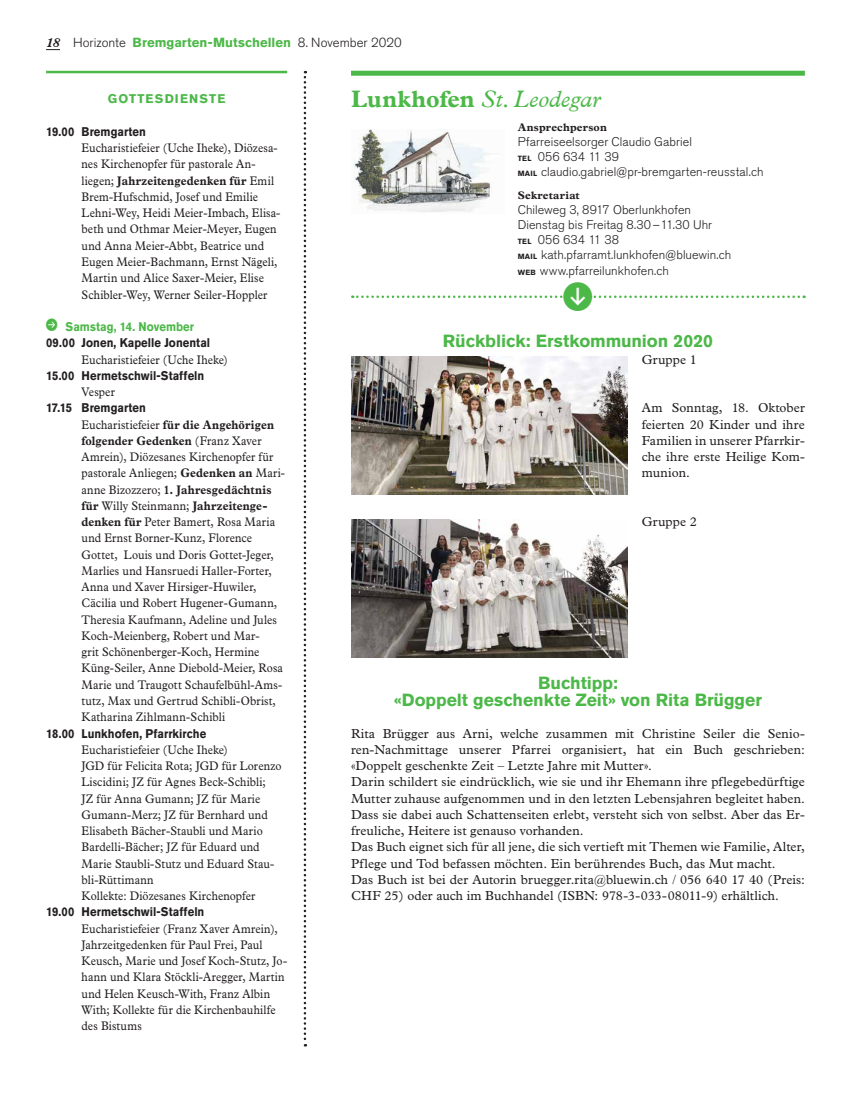
<style>
.page{position:relative;width:851px;height:1099px;background:#fff}
.page>*{position:absolute;margin:0;border:0;box-sizing:border-box;transform-origin:0 0}
.t1{font:italic 23.75px "Plantin MT Pro";letter-spacing:-.005em;color:#4cb848}
.t2{font:700 17.5px/17.5px "Akzidenz Grotesk Pro";letter-spacing:-.005em;color:#4cb848;text-align:center}
.t3{font:13.12px/16.2px "Plantin Std";letter-spacing:.01em;color:#231f20;text-align:justify}
.t4{font:300 13.12px "Akzidenz Grotesk Pro";color:#231f20}
.t5{font:12.5px/16.2px "Plantin Std";letter-spacing:.01em;color:#231f20;scale:.9 1}
.t6{font:300 12.5px/15px "Akzidenz Grotesk Pro";letter-spacing:.005em;color:#231f20}
.t7{font:700 12.5px "Akzidenz Grotesk Pro";letter-spacing:.005em;color:#231f20;scale:.9 1}
.t8{font:700 12.5px "Akzidenz Grotesk Pro";letter-spacing:.015em;color:#4cb848;scale:.9 1}
.t9{font:700 12.5px "Akzidenz Grotesk Pro";letter-spacing:.09em;color:#4cb848}
.t10{font:700 11px "Plantin MT Pro";letter-spacing:.015em;color:#231f20}
.s1{font-family:"Plantin MT Pro";font-weight:700;font-style:italic}
.s2{font-weight:700;color:#4cb848}
.s3{font-weight:700}
.s4{font-weight:700;font-style:normal}
.s5{font-weight:700;font-size:7.5px}
</style>
<div class="page">
<svg style="left:46px;top:49px;width:14px;height:1px"></svg>
<svg style="left:303px;top:71px;width:3px;height:975px"></svg>
<hr style="left:46px;top:71px;width:241px;height:2px;background:#4cb848">
<img style="left:351px;top:356px;width:276px;height:138px">
<img style="left:351px;top:519px;width:276px;height:138px">
<div style="left:351px;top:71px;width:453px;height:5px;background:#4cb848"></div>
<img style="left:353px;top:129px;width:146px;height:83px">
<svg style="left:352px;top:295px;width:452px;height:3px"></svg>
<p class="t4" style="left:46px;top:34px;width:357px"><span class="s1">18</span> Horizonte <span class="s2">Bremgarten-Mutschellen</span> 8. November 2020</p>
<p class="t9" style="left:108px;top:91px;width:119px">GOTTESDIENSTE</p>
<p class="t7" style="left:46px;top:123px;width:112px">19.00 Bremgarten</p>
<p class="t5" style="left:82px;top:140px;width:222px">Eucharistiefeier (Uche Iheke), Diözesa&shy;nes Kirchenopfer für pastorale An&shy;liegen; <span class="s3">Jahrzeitengedenken für</span> Emil Brem-Hufschmid, Josef und Emilie Lehni-Wey, Heidi Meier-Imbach, Elisa&shy;beth und Othmar Meier-Meyer, Eugen und Anna Meier-Abbt, Beatrice und Eugen Meier-Bachmann, Ernst Nägeli, Martin und Alice Saxer-Meier, Elise Schibler-Wey, Werner Seiler-Hoppler</p>
<p class="t8" style="left:66px;top:318px;width:144px">Samstag, 14. November</p>
<p class="t7" style="left:46px;top:335px;width:184px">09.00 Jonen, Kapelle Jonental</p>
<p class="t5" style="left:82px;top:351px;width:164px">Eucharistiefeier (Uche Iheke)</p>
<p class="t7" style="left:46px;top:367px;width:177px">15.00 Hermetschwil-Staffeln</p>
<p class="t5" style="left:82px;top:384px;width:39px">Vesper</p>
<p class="t7" style="left:46px;top:400px;width:112px">17.15 Bremgarten</p>
<p class="t5" style="left:82px;top:416px;width:227px">Eucharistiefeier <span class="s3">für die Angehörigen folgender Gedenken</span> (Franz Xaver Amrein), Diözesanes Kirchenopfer für pastorale Anliegen; <span class="s3">Gedenken an</span> Mari&shy;anne Bizozzero; <span class="s3">1. Jahresgedächtnis für</span> Willy Steinmann; <span class="s3">Jahrzeitenge&shy;denken für</span> Peter Bamert, Rosa Maria und Ernst Borner-Kunz, Florence Gottet, Louis und Doris Gottet-Jeger, Marlies und Hansruedi Haller-Forter, Anna und Xaver Hirsiger-Huwiler, Cäcilia und Robert Hugener-Gumann, Theresia Kaufmann, Adeline und Jules Koch-Meienberg, Robert und Mar-<br>grit Schönenberger-Koch, Hermine Küng-Seiler, Anne Diebold-Meier, Rosa Marie und Traugott Schaufelbühl-Ams&shy;tutz, Max und Gertrud Schibli-Obrist, Katharina Zihlmann-Schibli</p>
<p class="t7" style="left:46px;top:725px;width:179px">18.00 Lunkhofen, Pfarrkirche</p>
<p class="t5" style="left:82px;top:741px;width:224px">Eucharistiefeier (Uche Iheke)<br>JGD für Felicita Rota; JGD für Lorenzo Liscidini; JZ für Agnes Beck-Schibli;<br>JZ für Anna Gumann; JZ für Marie Gumann-Merz; JZ für Bernhard und Elisabeth Bächer-Staubli und Mario Bardelli-Bächer; JZ für Eduard und Marie Staubli-Stutz und Eduard Stau&shy;bli-Rüttimann<br>Kollekte: Diözesanes Kirchenopfer</p>
<p class="t7" style="left:46px;top:903px;width:177px">19.00 Hermetschwil-Staffeln</p>
<p class="t5" style="left:82px;top:920px;width:230px">Eucharistiefeier (Franz Xaver Amrein), Jahrzeitgedenken für Paul Frei, Paul Keusch, Marie und Josef Koch-Stutz, Jo&shy;hann und Klara Stöckli-Aregger, Martin und Helen Keusch-With, Franz Albin With; Kollekte für die Kirchenbauhilfe des Bistums</p>
<h1 class="t1" style="left:351px;top:85px;width:251px"><span class="s4">Lunkhofen</span> St.Leodegar</h1>
<p class="t10" style="left:517px;top:120px;width:91px">Ansprechperson</p>
<p class="t6" style="left:517px;top:134px;width:247px">Pfarreiseelsorger Claudio Gabriel<br><span class="s5">TEL</span> 056 634 11 39<br><span class="s5">MAIL</span> claudio.gabriel@pr-bremgarten-reusstal.ch</p>
<p class="t10" style="left:517px;top:189px;width:64px">Sekretariat</p>
<p class="t6" style="left:517px;top:203px;width:215px">Chileweg 3, 8917 Oberlunkhofen<br>Dienstag bis Freitag 8.30–11.30 Uhr<br><span class="s5">TEL</span> 056 634 11 38<br><span class="s5">MAIL</span> kath.pfarramt.lunkhofen@bluewin.ch<br><span class="s5">WEB</span> www.pfarreilunkhofen.ch</p>
<h2 class="t2" style="left:443px;top:332px;width:271px">Rückblick: Erstkommunion 2020</h2>
<p class="t3" style="left:641px;top:351px;width:57px">Gruppe 1</p>
<p class="t3" style="left:641px;top:400px;width:165px">Am Sonntag, 18. Oktober feierten 20 Kinder und ihre Familien in unserer Pfarrkir&shy;che ihre erste Heilige Kom&shy;munion.</p>
<p class="t3" style="left:641px;top:513px;width:57px">Gruppe 2</p>
<h2 class="t2" style="left:394px;top:673px;width:369px">Buchtipp:<br>«Doppelt geschenkte Zeit» von Rita Brügger</h2>
<p class="t3" style="left:351px;top:725px;width:455px;text-align:left">Rita Brügger aus Arni, welche zusammen mit Christine Seiler die Senio&shy;ren-Nachmittage unserer Pfarrei organisiert, hat ein Buch geschrieben: «Doppelt geschenkte Zeit – Letzte Jahre mit Mutter».<br>Darin schildert sie eindrücklich, wie sie und ihr Ehemann ihre pflegebedürftige Mutter zuhause aufgenommen und in den letzten Lebensjahren begleitet haben.<br>Dass sie dabei auch Schattenseiten erlebt, versteht sich von selbst. Aber das Er&shy;freuliche, Heitere ist genauso vorhanden.<br>Das Buch eignet sich für all jene, die sich vertieft mit Themen wie Familie, Alter, Pflege und Tod befassen möchten. Ein berührendes Buch, das Mut macht.<br>Das Buch ist bei der Autorin bruegger.rita@bluewin.ch / 056 640 17 40 (Preis:<br>CHF 25) oder auch im Buchhandel (ISBN: 978-3-033-08011-9) erhältlich.</p>
</div>
